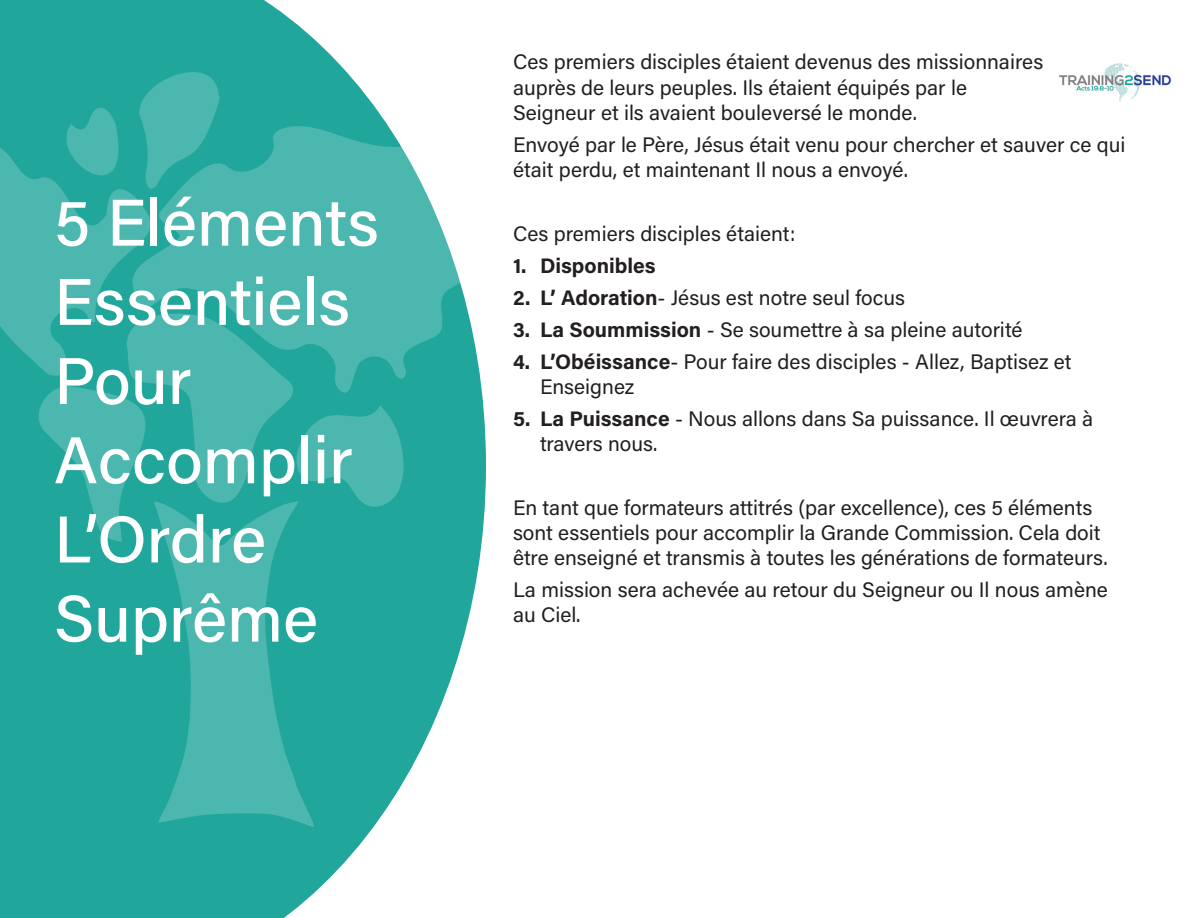
<style>
.page{position:relative;width:1188px;height:918px;background:#fff}
.page>*{position:absolute;margin:0;border:0;box-sizing:border-box;transform-origin:0 0}
.t1{font:500 66px/79.2px "Acumin Pro";color:#fff}
.t2{font:21px/25.2px "Acumin Pro";color:#231f20}
.t3{font:700 21px "Acumin Pro";color:#231f20}
.s1{font-weight:700}
</style>
<div class="page">
<svg style="left:0;top:0;width:486px;height:918px;fill:#21a69c"></svg>
<svg style="left:406px;top:112px;width:80px;height:291px"></svg>
<svg style="left:154px;top:542px;width:160px;height:285px;fill:#4cb7af"></svg>
<svg style="left:0;top:72px;width:406px;height:470px"></svg>
<img style="left:1059px;top:63px;width:112px;height:39px">
<p class="t1" style="left:54px;top:180px;width:326px">5 Eléments<br>Essentiels<br>Pour<br>Accomplir<br>L’Ordre<br>Suprême</p>
<p class="t2" style="left:513px;top:49px;width:532px">Ces premiers disciples étaient devenus des missionnaires auprès de leurs peuples. Ils étaient équipés par le<br>Seigneur et ils avaient bouleversé le monde.</p>
<p class="t2" style="left:513px;top:131px;width:614px">Envoyé par le Père, Jésus était venu pour chercher et sauver ce qui était perdu, et maintenant Il nous a envoyé.</p>
<p class="t2" style="left:513px;top:220px;width:284px">Ces premiers disciples étaient:</p>
<p class="t3" style="left:513px;top:251px;width:144px">1. Disponibles</p>
<p class="t2" style="left:513px;top:284px;width:393px"><span class="s1">2. L’ Adoration</span>- Jésus est notre seul focus</p>
<p class="t2" style="left:513px;top:316px;width:511px"><span class="s1">3. La Soummission</span> - Se soumettre à sa pleine autorité</p>
<p class="t2" style="left:540px;top:348px;width:533px;text-indent:-27px"><span class="s1">4. L’Obéissance</span>- Pour faire des disciples - Allez, Baptisez et<br>Enseignez</p>
<p class="t2" style="left:540px;top:405px;width:555px;text-indent:-27px"><span class="s1">5. La Puissance</span> - Nous allons dans Sa puissance. Il œuvrera à travers nous.</p>
<p class="t2" style="left:513px;top:494px;width:596px">En tant que formateurs attitrés (par excellence), ces 5 éléments sont essentiels pour accomplir la Grande Commission. Cela doit être enseigné et transmis à toutes les générations de formateurs.</p>
<p class="t2" style="left:513px;top:576px;width:596px">La mission sera achevée au retour du Seigneur ou Il nous amène au Ciel.</p>
</div>
